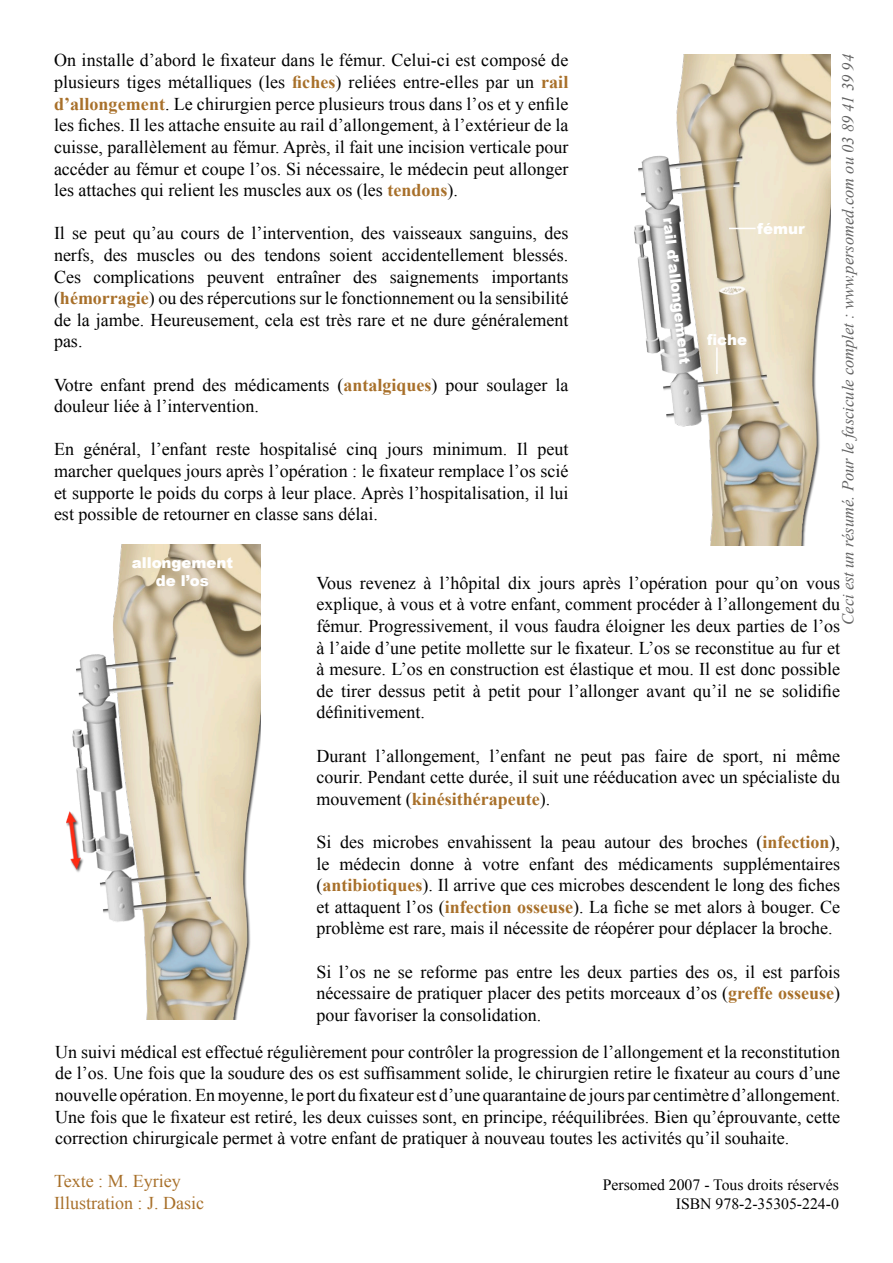
<style>
.page{position:relative;width:893px;height:1263px;background:#fff}
.page>*{position:absolute;margin:0;border:0;box-sizing:border-box;transform-origin:0 0}
.t1{font:18px/21.6px "Times New Roman";color:#000;text-align:justify}
.t2{font:18px "Times New Roman";color:#a8702a}
.t3{font:italic 16.5px "Times New Roman";color:#636363}
.t4{font:15.75px "Times New Roman";color:#000}
.t5{font:900 15px/18px "Arial";letter-spacing:-.005em;color:#fff;text-align:center}
.s1{font-weight:700;color:#a8702a}
</style>
<div class="page">
<img style="left:634px;top:54px;width:196px;height:492px">
<hr style="left:716px;top:347px;width:2px;height:27px;background:#fff">
<svg style="left:729px;top:228px;width:27px;height:1px"></svg>
<img style="left:66px;top:545px;width:195px;height:474px">
<p class="t1" style="left:54px;top:49px;width:516px">On installe d’abord le fixateur dans le fémur. Celui-ci est composé de plusieurs tiges métalliques (les <span class="s1">fiches</span>) reliées entre-elles par un <span class="s1">rail d’allongement</span>. Le chirurgien perce plusieurs trous dans l’os et y enfile les fiches. Il les attache ensuite au rail d’allongement, à l’extérieur de la cuisse, parallèlement au fémur. Après, il fait une incision verticale pour accéder au fémur et coupe l’os. Si nécessaire, le médecin peut allonger les attaches qui relient les muscles aux os (les <span class="s1">tendons</span>).</p>
<p class="t1" style="left:54px;top:222px;width:516px">Il se peut qu’au cours de l’intervention, des vaisseaux sanguins, des nerfs, des muscles ou des tendons soient accidentellement blessés.<br>Ces complications peuvent entraîner des saignements importants (<span class="s1">hémorragie</span>) ou des répercutions sur le fonctionnement ou la sensibilité de la jambe. Heureusement, cela est très rare et ne dure généralement pas.</p>
<p class="t1" style="left:54px;top:373px;width:516px">Votre enfant prend des médicaments (<span class="s1">antalgiques</span>) pour soulager la douleur liée à l’intervention.</p>
<p class="t1" style="left:54px;top:438px;width:516px">En général, l’enfant reste hospitalisé cinq jours minimum. Il peut marcher quelques jours après l’opération : le fixateur remplace l’os scié et supporte le poids du corps à leur place. Après l’hospitalisation, il lui est possible de retourner en classe sans délai.</p>
<p class="t3" style="left:838px;top:625px;width:572px;rotate:-90deg">Ceci est un résumé. Pour le fascicule complet : www.persomed.com ou 03 89 41 39 94</p>
<p class="t5" style="left:677px;top:216px;width:149px;rotate:83deg">rail d’allongement</p>
<p class="t5" style="left:757px;top:220px;width:49px">fémur</p>
<p class="t5" style="left:707px;top:331px;width:41px">fiche</p>
<p class="t5" style="left:132px;top:554px;width:103px">allongement de l’os</p>
<p class="t1" style="left:316px;top:572px;width:525px">Vous revenez à l’hôpital dix jours après l’opération pour qu’on vous explique, à vous et à votre enfant, comment procéder à l’allongement du fémur. Progressivement, il vous faudra éloigner les deux parties de l’os à l’aide d’une petite mollette sur le fixateur. L’os se reconstitue au fur et à mesure. L’os en construction est élastique et mou. Il est donc possible de tirer dessus petit à petit pour l’allonger avant qu’il ne se solidifie définitivement.</p>
<p class="t1" style="left:316px;top:744px;width:525px">Durant l’allongement, l’enfant ne peut pas faire de sport, ni même courir. Pendant cette durée, il suit une rééducation avec un spécialiste du mouvement (<span class="s1">kinésithérapeute</span>).</p>
<p class="t1" style="left:316px;top:831px;width:525px">Si des microbes envahissent la peau autour des broches (<span class="s1">infection</span>), le médecin donne à votre enfant des médicaments supplémentaires (<span class="s1">antibiotiques</span>). Il arrive que ces microbes descendent le long des fiches et attaquent l’os (<span class="s1">infection osseuse</span>). La fiche se met alors à bouger. Ce problème est rare, mais il nécessite de réopérer pour déplacer la broche.</p>
<p class="t1" style="left:316px;top:960px;width:525px">Si l’os ne se reforme pas entre les deux parties des os, il est parfois nécessaire de pratiquer placer des petits morceaux d’os (<span class="s1">greffe osseuse</span>) pour favoriser la consolidation.</p>
<p class="t1" style="left:55px;top:1041px;width:786px">Un suivi médical est effectué régulièrement pour contrôler la progression de l’allongement et la reconstitution de l’os. Une fois que la soudure des os est suffisamment solide, le chirurgien retire le fixateur au cours d’une nouvelle opération. En moyenne, le port du fixateur est d’une quarantaine de jours par centimètre d’allongement.<br>Une fois que le fixateur est retiré, les deux cuisses sont, en principe, rééquilibrées. Bien qu’éprouvante, cette correction chirurgicale permet à votre enfant de pratiquer à nouveau toutes les activités qu’il souhaite.</p>
<p class="t2" style="left:54px;top:1171px;width:128px">Texte : M. Eyriey</p>
<p class="t2" style="left:54px;top:1192px;width:151px">Illustration : J. Dasic</p>
<p class="t4" style="left:603px;top:1176px;width:238px">Persomed 2007 - Tous droits réservés</p>
<p class="t4" style="left:676px;top:1194px;width:165px">ISBN 978-2-35305-224-0</p>
</div>
